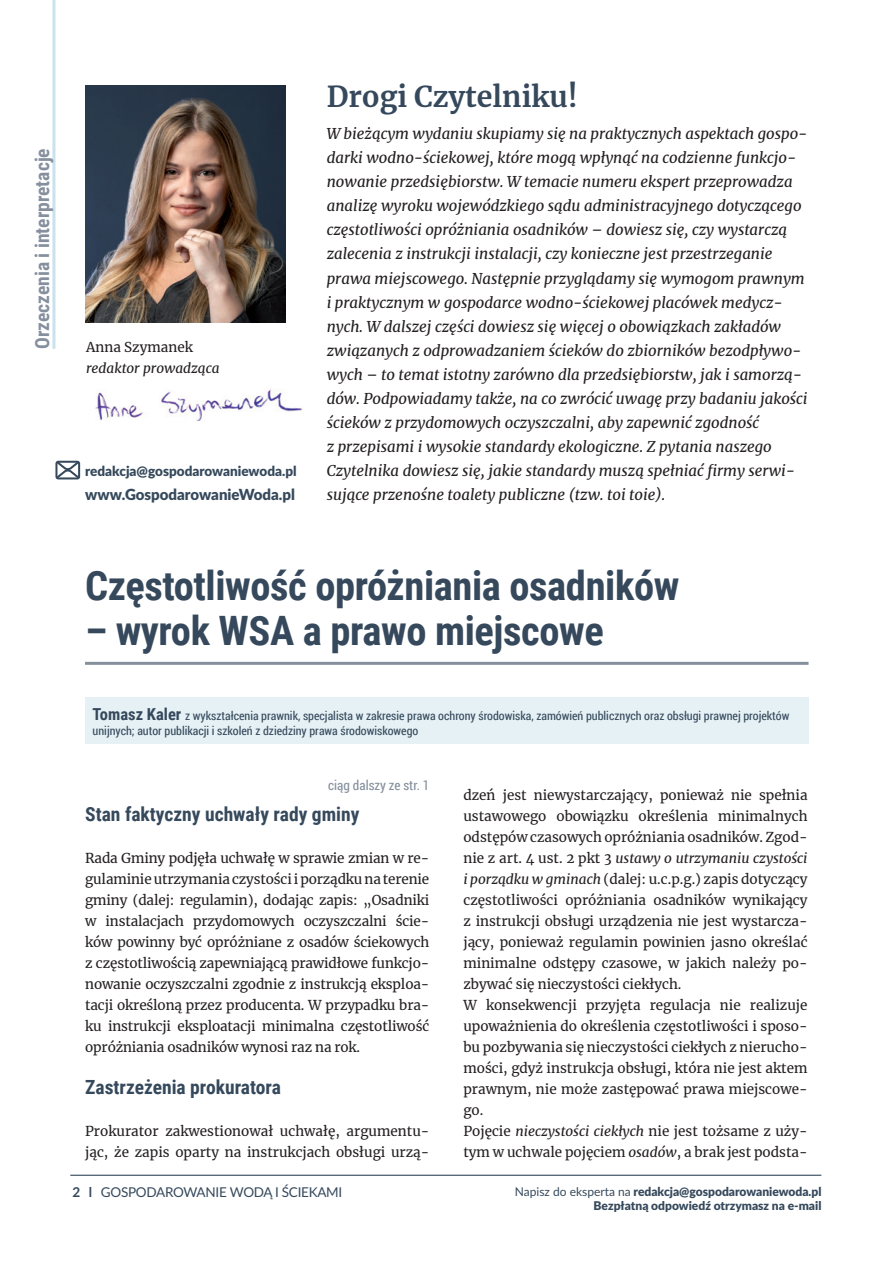
<style>
.page{position:relative;width:896px;height:1264px;background:#fff}
.page>*{position:absolute;margin:0;border:0;box-sizing:border-box;transform-origin:0 0}
.t1{font:700 40.5px "Roboto Condensed";letter-spacing:-.01em;color:#36495c}
.t2{font:700 28.5px "Merriweather";color:#36495c}
.t3{font:700 19.5px "Roboto Condensed";color:#36495c}
.t4{font:700 19.5px "Roboto Condensed";color:#858f9e}
.t5{font:900 15.3px "Lato";color:#36495c}
.t6{font:italic 15px/24px "Merriweather";color:#231f20}
.t7{font:900 13.8px "Lato";color:#36495c}
.t8{font:13.5px/21px "Merriweather";color:#231f20}
.t9{font:13.5px "Lato";letter-spacing:-.02em;color:#36495c}
.t10{font:italic 13.5px "Merriweather";color:#231f20}
.t11{font:13.5px "Roboto Condensed";color:#858f9e}
.t12{font:900 12.3px "Lato";color:#36495c}
.t13{font:12px/15px "Roboto Condensed";color:#36495c}
.t14{font:900 12px "Lato";color:#36495c}
.s1{font-weight:700;font-size:16.5px}
.s2{font-style:italic}
.s3{font-weight:700}
.s4{font-weight:400;font-size:12px}
</style>
<div class="page">
<hr style="left:52px;top:0;width:3px;height:349px;background:#c9e2ed">
<hr style="left:70px;top:1174px;width:751px;height:1px;background:#36495c">
<img style="left:85px;top:85px;width:200px;height:238px">
<img style="left:95px;top:389px;width:208px;height:31px">
<svg style="left:55px;top:460px;width:25px;height:19px"></svg>
<hr style="left:85px;top:661px;width:723px;height:3px;background:#858f9e">
<div style="left:85px;top:697px;width:723px;height:47px;background:#e5f1f5"></div>
<h3 class="t4" style="left:28px;top:349px;width:202px;rotate:-90deg">Orzeczenia i interpretacje</h3>
<p class="t8" style="left:86px;top:336px;width:108px">Anna Szymanek</p>
<p class="t10" style="left:86px;top:358px;width:135px">redaktor prowadząca</p>
<p class="t7" style="left:85px;top:460px;width:213px">redakcja@gospodarowaniewoda.pl</p>
<p class="t5" style="left:85px;top:482px;width:211px">www.GospodarowanieWoda.pl</p>
<h2 class="t2" style="left:326px;top:77px;width:252px">Drogi Czytelniku!</h2>
<p class="t6" style="left:326px;top:121px;width:482px">W bieżącym wydaniu skupiamy się na praktycznych aspektach gospo&shy;darki wodno-ściekowej, które mogą wpłynąć na codzienne funkcjo&shy;nowanie przedsiębiorstw. W temacie numeru ekspert przeprowadza analizę wyroku wojewódzkiego sądu administracyjnego dotyczącego częstotliwości opróżniania osadników – dowiesz się, czy wystarczą zalecenia z instrukcji instalacji, czy konieczne jest przestrzeganie prawa miejscowego. Następnie przyglądamy się wymogom prawnym i praktycznym w gospodarce wodno-ściekowej placówek medycz&shy;nych. W dalszej części dowiesz się więcej o obowiązkach zakładów związanych z odprowadzaniem ścieków do zbiorników bezodpływo&shy;wych – to temat istotny zarówno dla przedsiębiorstw, jak i samorzą&shy;dów. Podpowiadamy także, na co zwrócić uwagę przy badaniu jakości ścieków z przydomowych oczyszczalni, aby zapewnić zgodność<br>z przepisami i wysokie standardy ekologiczne. Z pytania naszego Czytelnika dowiesz się, jakie standardy muszą spełniać firmy serwi&shy;sujące przenośne toalety publiczne (tzw. toi toie).</p>
<h1 class="t1" style="left:85px;top:557px;width:595px">Częstotliwość opróżniania osadników</h1>
<h1 class="t1" style="left:85px;top:602px;width:520px">– wyrok WSA a prawo miejscowe</h1>
<p class="t13" style="left:93px;top:707px;width:698px"><span class="s1">Tomasz Kaler</span> z wykształcenia prawnik, specjalista w zakresie prawa ochrony środowiska, zamówień publicznych oraz obsługi prawnej projektów unijnych; autor publikacji i szkoleń z dziedziny prawa środowiskowego</p>
<p class="t11" style="left:328px;top:775px;width:103px">ciąg dalszy ze str. 1</p>
<h3 class="t3" style="left:85px;top:800px;width:276px">Stan faktyczny uchwały rady gminy</h3>
<p class="t8" style="left:85px;top:846px;width:345px;text-align:justify">Rada Gminy podjęła uchwałę w sprawie zmian w re&shy;gulaminie utrzymania czystości i porządku na terenie gminy (dalej: regulamin), dodając zapis: „Osadniki w instalacjach przydomowych oczyszczalni ście&shy;ków powinny być opróżniane z osadów ściekowych z częstotliwością zapewniającą prawidłowe funkcjo&shy;nowanie oczyszczalni zgodnie z instrukcją eksploa&shy;tacji określoną przez producenta. W przypadku bra&shy;ku instrukcji eksploatacji minimalna częstotliwość opróżniania osadników wynosi raz na rok.</p>
<h3 class="t3" style="left:85px;top:1073px;width:197px">Zastrzeżenia prokuratora</h3>
<p class="t8" style="left:85px;top:1119px;width:345px">Prokurator zakwestionował uchwałę, argumentu&shy;jąc, że zapis oparty na instrukcjach obsługi urzą-</p>
<p class="t8" style="left:463px;top:783px;width:345px">dzeń jest niewystarczający, ponieważ nie spełnia ustawowego obowiązku określenia minimalnych odstępów czasowych opróżniania osadników. Zgod&shy;nie z art. 4 ust. 2 pkt 3 <span class="s2">ustawy o utrzymaniu czystości i porządku w gminach</span> (dalej: u.c.p.g.) zapis dotyczący częstotliwości opróżniania osadników wynikający z instrukcji obsługi urządzenia nie jest wystarcza&shy;jący, ponieważ regulamin powinien jasno określać minimalne odstępy czasowe, w jakich należy po&shy;zbywać się nieczystości ciekłych.<br>W konsekwencji przyjęta regulacja nie realizuje upoważnienia do określenia częstotliwości i sposo&shy;bu pozbywania się nieczystości ciekłych z nierucho&shy;mości, gdyż instrukcja obsługi, która nie jest aktem prawnym, nie może zastępować prawa miejscowe&shy;go.<br>Pojęcie <span class="s2">nieczystości ciekłych</span> nie jest tożsame z uży&shy;tym w uchwale pojęciem <span class="s2">osadów</span>, a brak jest podsta-</p>
<p class="t9" style="left:72px;top:1182px;width:271px"><span class="s3">2 l</span> GOSPODAROWANIE WODĄ I ŚCIEKAMI</p>
<p class="t12" style="left:514px;top:1181px;width:308px"><span class="s4">Napisz do eksperta na</span> redakcja@gospodarowaniewoda.pl</p>
<p class="t14" style="left:593px;top:1196px;width:229px">Bezpłatną odpowiedź otrzymasz na e-mail</p>
</div>
